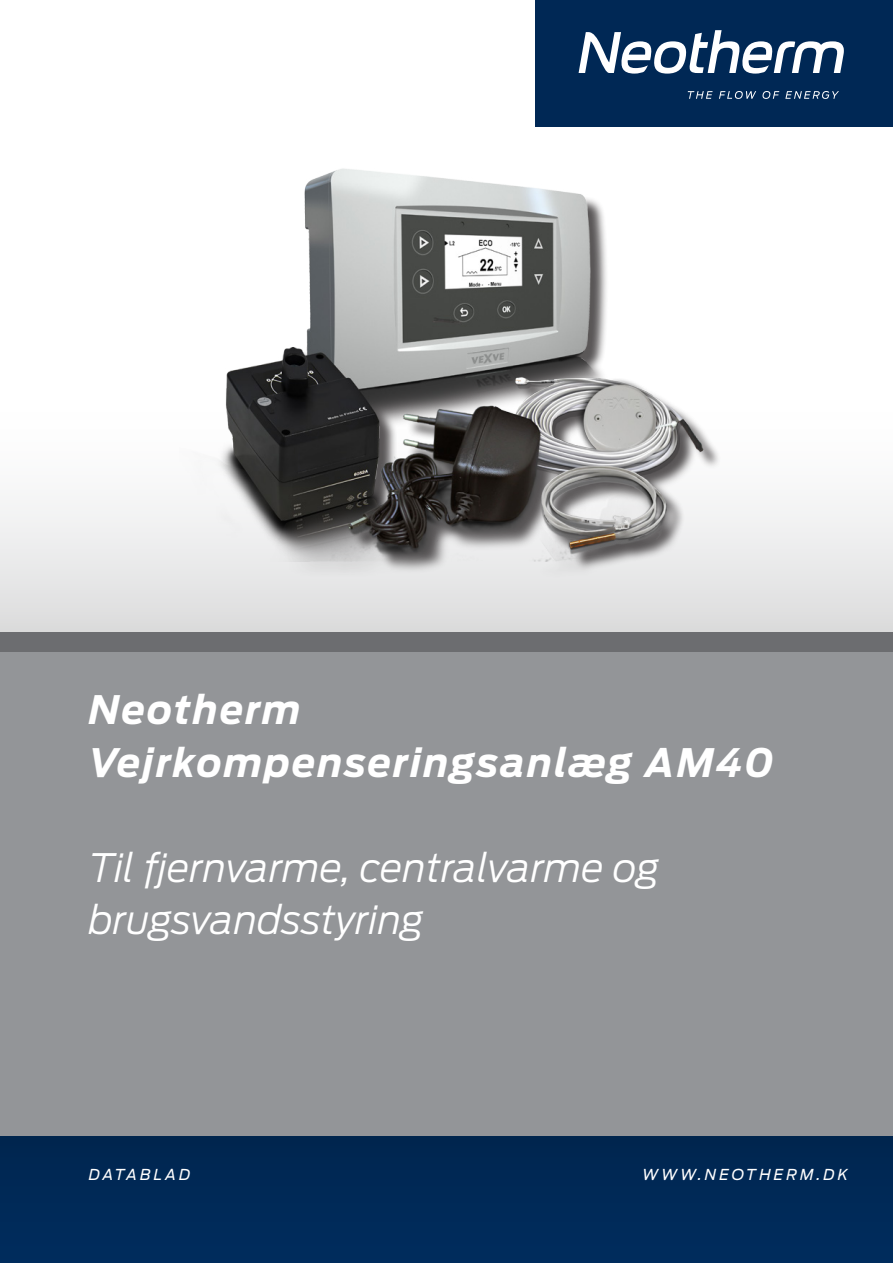
<style>
.page{position:relative;width:893px;height:1263px;background:#fff}
.page>*{position:absolute;margin:0;border:0;box-sizing:border-box;transform-origin:0 0}
.t1{font:italic 300 39px/52.5px "Antenna";color:#fff}
.t2{font:italic 700 39px "Antenna";letter-spacing:.05em;color:#fff}
.t3{font:italic 15px "Antenna";letter-spacing:.2em;color:#fff}
</style>
<div class="page">
<svg style="left:0;top:503px;width:893px;height:129px"></svg>
<div style="left:0;top:632px;width:893px;height:21px;background:#6c6d70"></div>
<div style="left:0;top:653px;width:893px;height:610px;background:#939598"></div>
<div style="left:536px;top:0;width:357px;height:126px;background:#002855"></div>
<svg style="left:688px;top:91px;width:151px;height:8px"></svg>
<svg style="left:579px;top:30px;width:265px;height:44px"></svg>
<div style="left:0;top:1137px;width:893px;height:126px;background:#002957"></div>
<div style="left:188px;top:171px;width:533px;height:408px;background:#231f20;opacity:.75"></div>
<img style="left:179px;top:168px;width:535px;height:393px">
<p class="t2" style="left:89px;top:687px;width:214px">Neotherm</p>
<p class="t2" style="left:89px;top:739px;width:687px">Vejrkompenseringsanlæg AM40</p>
<p class="t1" style="left:89px;top:841px;width:572px">Til fjernvarme, centralvarme og brugsvandsstyring</p>
<p class="t3" style="left:89px;top:1166px;width:103px">DATABLAD</p>
<p class="t3" style="left:642px;top:1166px;width:207px">WWW.NEOTHERM.DK</p>
</div>
